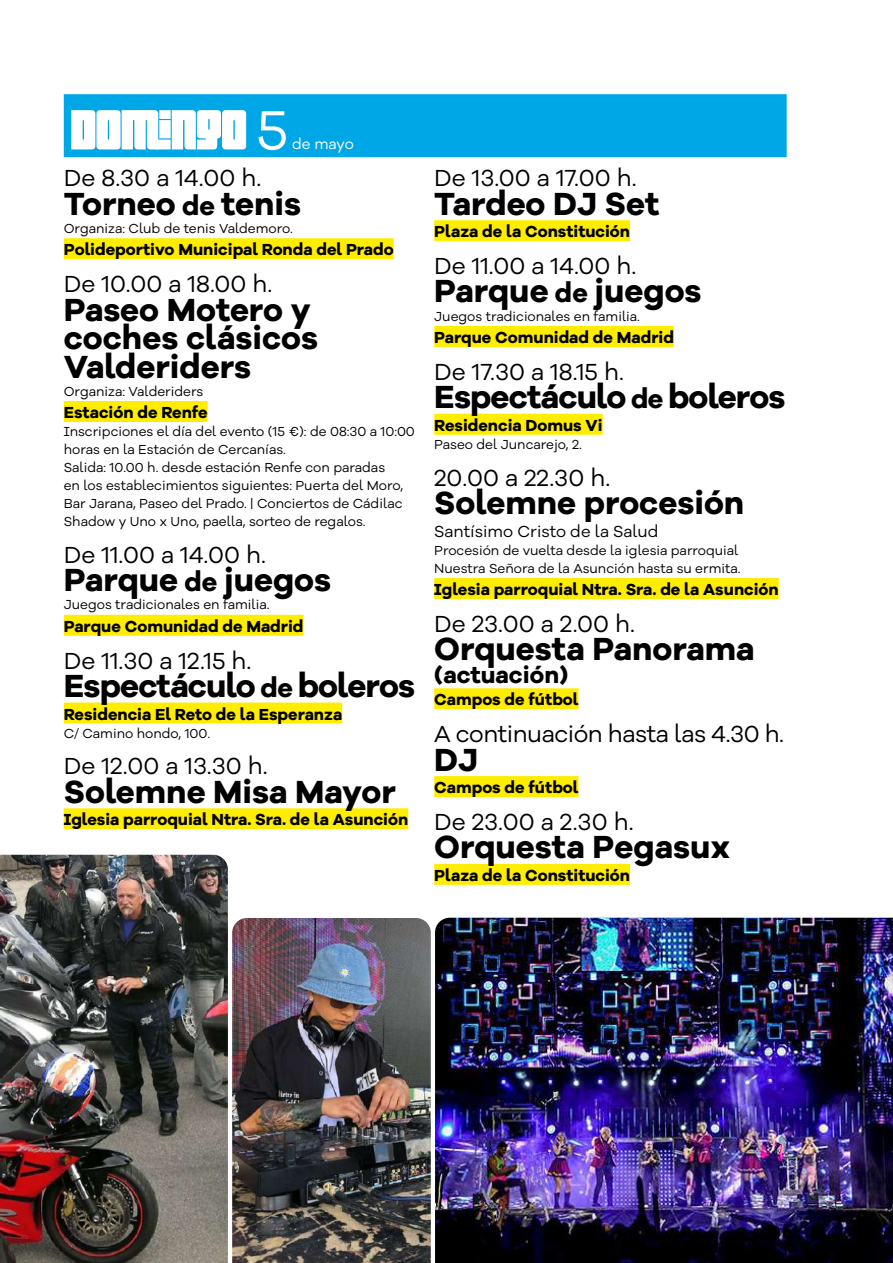
<style>
.page{position:relative;width:893px;height:1263px;background:#fff}
.page>*{position:absolute;margin:0;border:0;box-sizing:border-box;transform-origin:0 0}
.t1{font:900 54px "Pincoyablack";color:#fff}
.t2{font:700 33px/28.5px "Galano Grotesque Alt";color:#000}
.t3{font:700 33px "Galano Grotesque Alt";letter-spacing:-.025em;color:#000}
.t4{font:24px "Galano Grotesque Alt";color:#000}
.t5{font:24px "Galano Grotesque Alt";letter-spacing:-.02em;color:#000}
.t6{font:700 24px "Galano Grotesque Alt";color:#000}
.t7{font:700 16.5px "Galano Grotesque Alt";color:#000}
.t8{font:16.5px "Galano Grotesque Alt";color:#000}
.t9{font:15px "Galano Grotesque Alt";letter-spacing:-.01em;color:#fff}
.t10{font:13.5px/18px "Galano Grotesque Alt";color:#000}
.s1{font-family:"Galano Grotesque Alt";font-weight:400;font-size:57px}
.s2{font-size:27px}
</style>
<div class="page">
<div style="left:64px;top:94px;width:723px;height:63px;background:#00a7e7"></div>
<div style="left:64px;top:238px;width:330px;height:21px;background:#ffed00"></div>
<div style="left:64px;top:401px;width:144px;height:21px;background:#ffed00"></div>
<div style="left:64px;top:615px;width:240px;height:21px;background:#ffed00"></div>
<div style="left:64px;top:702px;width:278px;height:21px;background:#ffed00"></div>
<div style="left:64px;top:808px;width:344px;height:21px;background:#ffed00"></div>
<div style="left:434px;top:220px;width:196px;height:21px;background:#ffed00"></div>
<div style="left:434px;top:326px;width:240px;height:21px;background:#ffed00"></div>
<div style="left:434px;top:414px;width:169px;height:21px;background:#ffed00"></div>
<div style="left:434px;top:578px;width:345px;height:21px;background:#ffed00"></div>
<div style="left:434px;top:688px;width:144px;height:21px;background:#ffed00"></div>
<div style="left:434px;top:776px;width:144px;height:21px;background:#ffed00"></div>
<div style="left:434px;top:864px;width:196px;height:21px;background:#ffed00"></div>
<img style="left:435px;top:918px;width:458px;height:345px">
<img style="left:232px;top:918px;width:199px;height:345px">
<img style="left:0;top:855px;width:228px;height:408px">
<h1 class="t1" style="left:71px;top:98px;width:219px">dOmingO <span class="s1">5</span></h1>
<p class="t9" style="left:292px;top:135px;width:63px">de mayo</p>
<h3 class="t4" style="left:64px;top:163px;width:199px">De 8.30 a 14.00 h.</h3>
<h2 class="t2" style="left:64px;top:188px;width:239px">Torneo <span class="s2">de</span> tenis</h2>
<p class="t10" style="left:64px;top:219px;width:231px">Organiza: Club de tenis Valdemoro.</p>
<p class="t7" style="left:64px;top:239px;width:331px">Polideportivo Municipal Ronda del Prado</p>
<h3 class="t4" style="left:64px;top:268px;width:210px">De 10.00 a 18.00 h.</h3>
<h2 class="t2" style="left:64px;top:294px;width:256px">Paseo Motero y coches clásicos<br>Valderiders</h2>
<p class="t10" style="left:64px;top:381px;width:141px">Organiza: Valderiders</p>
<p class="t7" style="left:64px;top:402px;width:145px">Estación de Renfe</p>
<p class="t10" style="left:64px;top:422px;width:353px">Inscripciones el día del evento (15 €): de 08:30 a 10:00 horas en la Estación de Cercanías.<br>Salida: 10.00 h. desde estación Renfe con paradas<br>en los establecimientos siguientes: Puerta del Moro, Bar Jarana, Paseo del Prado. | Conciertos de Cádilac Shadow y Uno x Uno, paella, sorteo de regalos.</p>
<h3 class="t4" style="left:64px;top:539px;width:204px">De 11.00 a 14.00 h.</h3>
<h2 class="t2" style="left:64px;top:565px;width:269px">Parque <span class="s2">de</span> juegos</h2>
<p class="t10" style="left:64px;top:595px;width:207px">Juegos tradicionales en familia.</p>
<p class="t7" style="left:64px;top:615px;width:241px">Parque Comunidad de Madrid</p>
<h3 class="t4" style="left:64px;top:645px;width:189px">De 11.30 a 12.15 h.</h3>
<h2 class="t3" style="left:64px;top:664px;width:353px">Espectáculo <span class="s2">de</span> boleros</h2>
<p class="t7" style="left:64px;top:703px;width:280px">Residencia El Reto de la Esperanza</p>
<p class="t10" style="left:64px;top:724px;width:148px">C/ Camino hondo, 100.</p>
<h3 class="t4" style="left:64px;top:751px;width:206px">De 12.00 a 13.30 h.</h3>
<h2 class="t2" style="left:64px;top:776px;width:334px">Solemne Misa Mayor</h2>
<p class="t7" style="left:64px;top:809px;width:346px">Iglesia parroquial Ntra. Sra. de la Asunción</p>
<h3 class="t4" style="left:434px;top:163px;width:204px">De 13.00 a 17.00 h.</h3>
<h2 class="t2" style="left:434px;top:188px;width:227px">Tardeo DJ Set</h2>
<p class="t7" style="left:434px;top:221px;width:197px">Plaza de la Constitución</p>
<h3 class="t4" style="left:434px;top:250px;width:204px">De 11.00 a 14.00 h.</h3>
<h2 class="t2" style="left:434px;top:276px;width:269px">Parque <span class="s2">de</span> juegos</h2>
<p class="t10" style="left:434px;top:306px;width:207px">Juegos tradicionales en familia.</p>
<p class="t7" style="left:434px;top:327px;width:241px">Parque Comunidad de Madrid</p>
<h3 class="t4" style="left:434px;top:356px;width:191px">De 17.30 a 18.15 h.</h3>
<h2 class="t3" style="left:434px;top:376px;width:353px">Espectáculo <span class="s2">de</span> boleros</h2>
<p class="t7" style="left:434px;top:414px;width:170px">Residencia Domus Vi</p>
<p class="t10" style="left:434px;top:435px;width:149px">Paseo del Juncarejo, 2.</p>
<h3 class="t4" style="left:434px;top:462px;width:178px">20.00 a 22.30 h.</h3>
<h2 class="t2" style="left:434px;top:488px;width:312px">Solemne procesión</h2>
<p class="t8" style="left:434px;top:520px;width:226px">Santísimo Cristo de la Salud</p>
<p class="t10" style="left:434px;top:541px;width:308px">Procesión de vuelta desde la iglesia parroquial<br>Nuestra Señora de la Asunción hasta su ermita.</p>
<p class="t7" style="left:434px;top:579px;width:346px">Iglesia parroquial Ntra. Sra. de la Asunción</p>
<h3 class="t4" style="left:434px;top:608px;width:202px">De 23.00 a 2.00 h.</h3>
<h2 class="t2" style="left:434px;top:634px;width:322px">Orquesta Panorama</h2>
<h3 class="t6" style="left:434px;top:659px;width:136px">(actuación)</h3>
<p class="t7" style="left:434px;top:689px;width:146px">Campos de fútbol</p>
<h3 class="t5" style="left:434px;top:718px;width:351px">A continuación hasta las 4.30 h.</h3>
<h2 class="t2" style="left:434px;top:744px;width:45px">DJ</h2>
<p class="t7" style="left:434px;top:777px;width:146px">Campos de fútbol</p>
<h3 class="t4" style="left:434px;top:806px;width:201px">De 23.00 a 2.30 h.</h3>
<h2 class="t2" style="left:434px;top:832px;width:298px">Orquesta Pegasux</h2>
<p class="t7" style="left:434px;top:864px;width:197px">Plaza de la Constitución</p>
</div>
